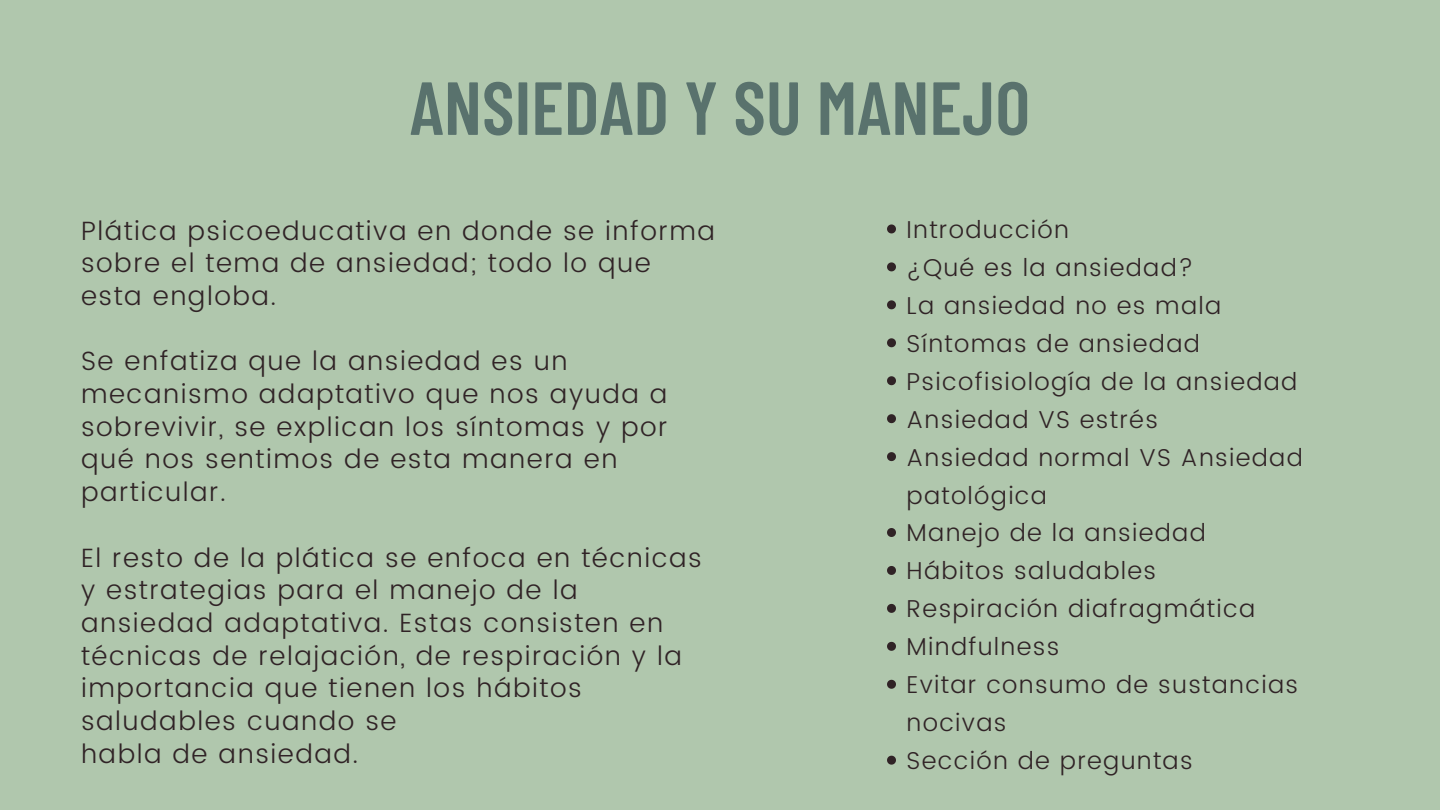
<style>
.page{position:relative;width:1440px;height:810px;background:#b0c7ad}
.page>*{position:absolute;margin:0;border:0;box-sizing:border-box;transform-origin:0 0}
.t1{font:600 75px "Barlow Condensed";color:#59726d}
.t2{font:300 26.5px/32.7px "Poppins";letter-spacing:.06em;color:#302326}
.t3{font:300 24.4px/37.9px "Poppins";letter-spacing:.055em;color:#302326}
</style>
<div class="page">
<svg style="left:887px;top:224px;width:9px;height:9px"></svg>
<svg style="left:887px;top:262px;width:9px;height:9px"></svg>
<svg style="left:887px;top:300px;width:9px;height:9px"></svg>
<svg style="left:887px;top:338px;width:9px;height:9px"></svg>
<svg style="left:887px;top:376px;width:9px;height:9px"></svg>
<svg style="left:887px;top:414px;width:9px;height:9px"></svg>
<svg style="left:887px;top:452px;width:9px;height:9px"></svg>
<svg style="left:887px;top:528px;width:9px;height:9px"></svg>
<svg style="left:887px;top:566px;width:9px;height:9px"></svg>
<svg style="left:887px;top:604px;width:9px;height:9px"></svg>
<svg style="left:887px;top:642px;width:9px;height:9px"></svg>
<svg style="left:887px;top:680px;width:9px;height:9px"></svg>
<svg style="left:887px;top:756px;width:9px;height:9px"></svg>
<p class="t1" style="left:410px;top:60px;width:622px">ANSIEDAD Y SU MANEJO</p>
<p class="t2" style="left:81px;top:214px;width:636px">Plática psicoeducativa en donde se informa sobre el tema de ansiedad; todo lo que esta engloba.</p>
<p class="t2" style="left:81px;top:345px;width:588px">Se enfatiza que la ansiedad es un mecanismo adaptativo que nos ayuda a sobrevivir, se explican los síntomas y por qué nos sentimos de esta manera en particular.</p>
<p class="t2" style="left:81px;top:541px;width:623px">El resto de la plática se enfoca en técnicas y estrategias para el manejo de la ansiedad adaptativa. Estas consisten en técnicas de relajación, de respiración y la importancia que tienen los hábitos saludables cuando se</p>
<p class="t2" style="left:81px;top:737px;width:279px">habla de ansiedad.</p>
<p class="t3" style="left:907px;top:211px;width:164px">Introducción</p>
<p class="t3" style="left:907px;top:248px;width:288px">¿Qué es la ansiedad?</p>
<p class="t3" style="left:907px;top:286px;width:316px">La ansiedad no es mala</p>
<p class="t3" style="left:907px;top:324px;width:295px">Síntomas de ansiedad</p>
<p class="t3" style="left:907px;top:362px;width:392px">Psicofisiología de la ansiedad</p>
<p class="t3" style="left:907px;top:400px;width:253px">Ansiedad VS estrés</p>
<p class="t3" style="left:907px;top:438px;width:398px">Ansiedad normal VS Ansiedad patológica</p>
<p class="t3" style="left:907px;top:514px;width:301px">Manejo de la ansiedad</p>
<p class="t3" style="left:907px;top:552px;width:251px">Hábitos saludables</p>
<p class="t3" style="left:907px;top:590px;width:350px">Respiración diafragmática</p>
<p class="t3" style="left:907px;top:628px;width:154px">Mindfulness</p>
<p class="t3" style="left:907px;top:666px;width:393px">Evitar consumo de sustancias nocivas</p>
<p class="t3" style="left:907px;top:742px;width:288px">Sección de preguntas</p>
</div>
